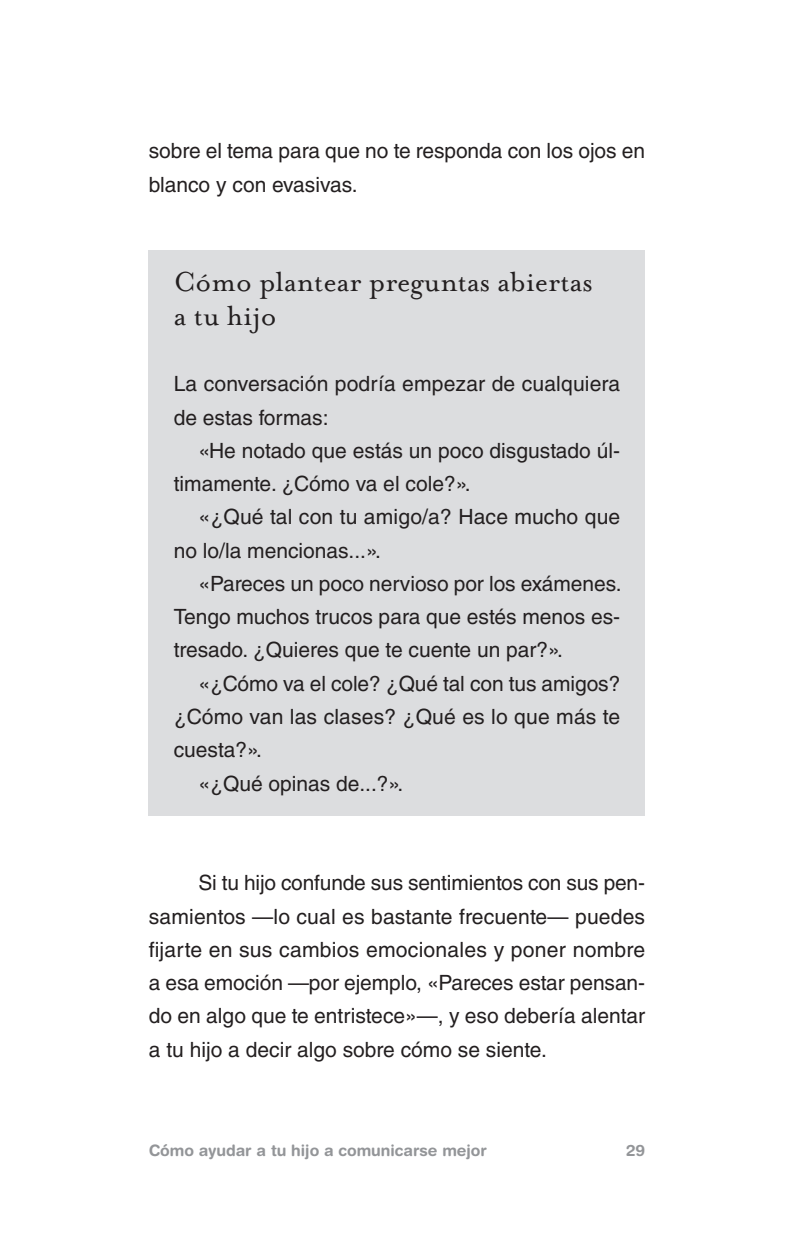
<style>
.page{position:relative;width:794px;height:1241px;background:#fff}
.page>*{position:absolute;margin:0;border:0;box-sizing:border-box;transform-origin:0 0}
.RECUADRO-tit{font:31.5px/33.2px "Mrs Eaves Roman";color:#231f20}
.RECUADRO-txt{font:21px/33.2px "Helvetica LT Std";color:#231f20}
.txt{font:21px/33.2px "Helvetica LT Std";color:#231f20;text-align:justify}
.txt-sinsan{font:21px/33.2px "Helvetica LT Std";letter-spacing:-.005em;color:#231f20}
.RECUADRO-txtsinsan{font:21px/33.2px "Helvetica LT Std";letter-spacing:.005em;color:#231f20}
.t1{font:700 15.75px "Helvetica Rounded LT Std";color:#939598}
</style>
<div class="page">
<div style="left:149px;top:250px;width:496px;height:566px;background:#dcdddf"></div>
<p class="txt-sinsan" style="left:149px;top:134px;width:498px">sobre el tema para que no te responda con los ojos en blanco y con evasivas.</p>
<p class="RECUADRO-tit" style="left:174px;top:266px;width:420px">Cómo plantear preguntas abiertas a tu hijo</p>
<p class="RECUADRO-txtsinsan" style="left:174px;top:367px;width:448px">La conversación podría empezar de cualquiera de estas formas:</p>
<p class="RECUADRO-txt" style="left:174px;top:433px;width:448px;text-indent:25px">«He notado que estás un poco disgustado úl&shy;timamente. ¿Cómo va el cole?».</p>
<p class="RECUADRO-txt" style="left:174px;top:500px;width:448px;text-indent:25px">«¿Qué tal con tu amigo/a? Hace mucho que no lo/la mencionas...».</p>
<p class="RECUADRO-txt" style="left:174px;top:566px;width:449px;text-align:justify;text-indent:25px">«Pareces un poco nervioso por los exámenes.<br>Tengo muchos trucos para que estés menos es&shy;tresado. ¿Quieres que te cuente un par?».</p>
<p class="RECUADRO-txt" style="left:174px;top:666px;width:448px;text-align:justify;text-indent:25px">«¿Cómo va el cole? ¿Qué tal con tus amigos? ¿Cómo van las clases? ¿Qué es lo que más te cuesta?».</p>
<p class="RECUADRO-txt" style="left:198px;top:766px;width:206px">«¿Qué opinas de...?».</p>
<p class="txt" style="left:149px;top:866px;width:498px;text-indent:50px">Si tu hijo confunde sus sentimientos con sus pen&shy;samientos —lo cual es bastante frecuente— puedes fijarte en sus cambios emocionales y poner nombre a esa emoción —por ejemplo, «Pareces estar pensan&shy;do en algo que te entristece»—, y eso debería alentar a tu hijo a decir algo sobre cómo se siente.</p>
<p class="t1" style="left:149px;top:1140px;width:340px">Cómo ayudar a tu hijo a comunicarse mejor</p>
<p class="t1" style="left:626px;top:1140px;width:20px">29</p>
</div>
